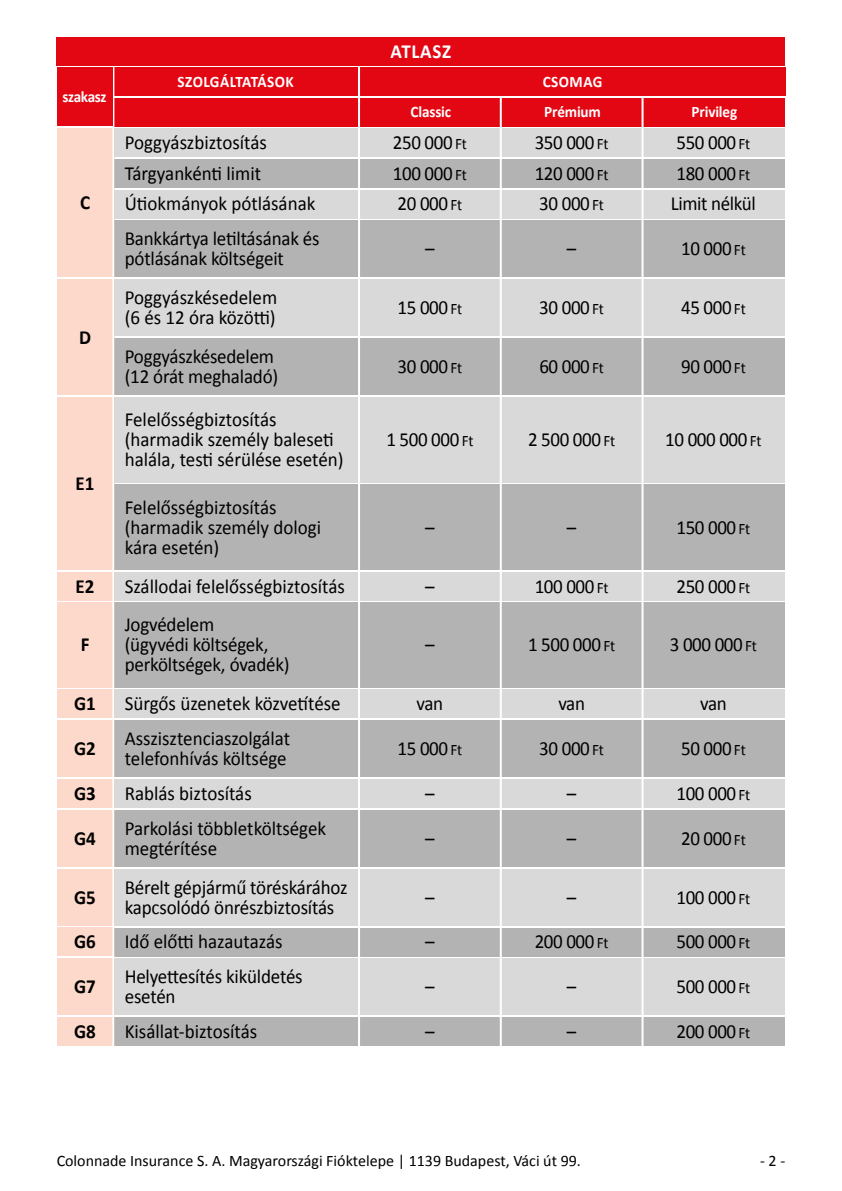
<style>
.page{position:relative;width:842px;height:1191px;background:#fff}
.page>*{position:absolute;margin:0;border:0;box-sizing:border-box;transform-origin:0 0}
.t1{font:20px/20px "Calibri";letter-spacing:-.01em;color:#000;scale:.95 1}
.t2{font:700 20px "Calibri";color:#000;scale:.95 1}
.t3{font:700 20px "Calibri";letter-spacing:.04em;color:#fff;scale:.95 1}
.t4{font:16px "Calibri";color:#000}
.t5{font:700 16px "Calibri";letter-spacing:-.01em;color:#fff;scale:.95 1}
.t6{font:700 16px "Calibri";letter-spacing:.03em;color:#fff;scale:.95 1}
.s1{font-size:16px}
</style>
<div class="page">
<div style="left:113px;top:67px;width:245px;height:29px;background:#e30613"></div>
<div style="left:360px;top:67px;width:425px;height:29px;background:#e30613"></div>
<div style="left:643px;top:98px;width:142px;height:28px;background:#e30613"></div>
<div style="left:502px;top:98px;width:141px;height:28px;background:#e30613"></div>
<div style="left:360px;top:98px;width:142px;height:28px;background:#e30613"></div>
<div style="left:114px;top:98px;width:246px;height:28px;background:#e30613"></div>
<div style="left:57px;top:37px;width:728px;height:28px;background:#e30613"></div>
<div style="left:57px;top:129px;width:57px;height:148px;background:#fcd9ca"></div>
<div style="left:57px;top:279px;width:57px;height:116px;background:#fcd9ca"></div>
<div style="left:57px;top:397px;width:57px;height:173px;background:#fcd9ca"></div>
<div style="left:57px;top:572px;width:57px;height:28px;background:#fcd9ca"></div>
<div style="left:57px;top:690px;width:57px;height:28px;background:#fcd9ca"></div>
<div style="left:57px;top:779px;width:57px;height:28px;background:#fcd9ca"></div>
<div style="left:57px;top:927px;width:57px;height:29px;background:#fcd9ca"></div>
<div style="left:57px;top:1017px;width:57px;height:29px;background:#fcd9ca"></div>
<div style="left:57px;top:720px;width:57px;height:57px;background:#fcd9ca"></div>
<div style="left:57px;top:810px;width:57px;height:56px;background:#fcd9ca"></div>
<div style="left:57px;top:869px;width:57px;height:56px;background:#fcd9ca"></div>
<div style="left:57px;top:958px;width:57px;height:57px;background:#fcd9ca"></div>
<div style="left:57px;top:602px;width:57px;height:85px;background:#fcd9ca"></div>
<div style="left:113px;top:279px;width:672px;height:57px;background:#d9d9d9"></div>
<div style="left:113px;top:869px;width:672px;height:56px;background:#d9d9d9"></div>
<div style="left:113px;top:958px;width:672px;height:57px;background:#d9d9d9"></div>
<div style="left:113px;top:397px;width:672px;height:85px;background:#d9d9d9"></div>
<div style="left:113px;top:602px;width:672px;height:85px;background:#b3b3b3"></div>
<div style="left:113px;top:484px;width:672px;height:86px;background:#b3b3b3"></div>
<div style="left:113px;top:572px;width:672px;height:28px;background:#d9d9d9"></div>
<div style="left:113px;top:190px;width:672px;height:28px;background:#d9d9d9"></div>
<div style="left:113px;top:129px;width:672px;height:28px;background:#d9d9d9"></div>
<div style="left:113px;top:690px;width:672px;height:28px;background:#d9d9d9"></div>
<div style="left:113px;top:779px;width:672px;height:28px;background:#d9d9d9"></div>
<div style="left:113px;top:720px;width:672px;height:57px;background:#b3b3b3"></div>
<div style="left:113px;top:810px;width:672px;height:56px;background:#b3b3b3"></div>
<div style="left:113px;top:159px;width:672px;height:28px;background:#b3b3b3"></div>
<div style="left:113px;top:928px;width:672px;height:28px;background:#b3b3b3"></div>
<div style="left:113px;top:1017px;width:672px;height:29px;background:#b3b3b3"></div>
<div style="left:113px;top:220px;width:672px;height:57px;background:#b3b3b3"></div>
<div style="left:113px;top:338px;width:672px;height:57px;background:#b3b3b3"></div>
<hr style="left:112px;top:66px;width:2px;height:980px;background:#fff">
<hr style="left:358px;top:66px;width:2px;height:980px;background:#fff">
<hr style="left:500px;top:97px;width:2px;height:949px;background:#fff">
<hr style="left:641px;top:97px;width:2px;height:949px;background:#fff">
<div style="left:57px;top:67px;width:55px;height:59px;background:#e30613"></div>
<p class="t3" style="left:391px;top:43px;width:65px">AtlAsz</p>
<p class="t5" style="left:62px;top:90px;width:48px">szakasz</p>
<p class="t6" style="left:178px;top:75px;width:124px">szolgáltAtások</p>
<p class="t5" style="left:543px;top:75px;width:64px">CsoMAg</p>
<p class="t5" style="left:411px;top:105px;width:44px">Classic</p>
<p class="t5" style="left:544px;top:105px;width:61px">Prémium</p>
<p class="t5" style="left:691px;top:105px;width:50px">Privileg</p>
<p class="t1" style="left:125px;top:134px;width:151px">Poggyászbiztosítás</p>
<p class="t1" style="left:393px;top:134px;width:79px">250 000 <span class="s1">Ft</span></p>
<p class="t1" style="left:535px;top:134px;width:79px">350 000 <span class="s1">Ft</span></p>
<p class="t1" style="left:676px;top:134px;width:79px">550 000 <span class="s1">Ft</span></p>
<p class="t1" style="left:125px;top:165px;width:145px">Tárgyankénti limit</p>
<p class="t1" style="left:393px;top:165px;width:79px">100 000 <span class="s1">Ft</span></p>
<p class="t1" style="left:535px;top:165px;width:79px">120 000 <span class="s1">Ft</span></p>
<p class="t1" style="left:676px;top:165px;width:79px">180 000 <span class="s1">Ft</span></p>
<p class="t2" style="left:80px;top:194px;width:12px">C</p>
<p class="t1" style="left:125px;top:195px;width:202px">Útiokmányok pótlásának</p>
<p class="t1" style="left:398px;top:195px;width:70px">20 000 <span class="s1">Ft</span></p>
<p class="t1" style="left:539px;top:195px;width:70px">30 000 <span class="s1">Ft</span></p>
<p class="t1" style="left:671px;top:195px;width:91px">Limit nélkül</p>
<p class="t1" style="left:125px;top:230px;width:207px">Bankkártya letiltásának és pótlásának költségeit</p>
<p class="t1" style="left:425px;top:240px;width:11px">–</p>
<p class="t1" style="left:567px;top:240px;width:11px">–</p>
<p class="t1" style="left:681px;top:240px;width:70px">10 000 <span class="s1">Ft</span></p>
<p class="t1" style="left:125px;top:289px;width:162px">Poggyászkésedelem (6 és 12 óra közötti)</p>
<p class="t1" style="left:398px;top:299px;width:70px">15 000 <span class="s1">Ft</span></p>
<p class="t1" style="left:539px;top:299px;width:70px">30 000 <span class="s1">Ft</span></p>
<p class="t1" style="left:681px;top:299px;width:70px">45 000 <span class="s1">Ft</span></p>
<p class="t2" style="left:79px;top:328px;width:14px">D</p>
<p class="t1" style="left:125px;top:348px;width:163px">Poggyászkésedelem (12 órát meghaladó)</p>
<p class="t1" style="left:398px;top:358px;width:70px">30 000 <span class="s1">Ft</span></p>
<p class="t1" style="left:539px;top:358px;width:70px">60 000 <span class="s1">Ft</span></p>
<p class="t1" style="left:681px;top:358px;width:70px">90 000 <span class="s1">Ft</span></p>
<p class="t1" style="left:125px;top:411px;width:232px">Felelősségbiztosítás (harmadik személy baleseti halála, testi sérülése esetén)</p>
<p class="t1" style="left:386px;top:431px;width:93px">1 500 000 <span class="s1">Ft</span></p>
<p class="t1" style="left:528px;top:431px;width:93px">2 500 000 <span class="s1">Ft</span></p>
<p class="t1" style="left:665px;top:431px;width:103px">10 000 000 <span class="s1">Ft</span></p>
<p class="t2" style="left:76px;top:475px;width:21px">E1</p>
<p class="t1" style="left:125px;top:498px;width:208px">Felelősségbiztosítás (harmadik személy dologi kára esetén)</p>
<p class="t1" style="left:425px;top:518px;width:11px">–</p>
<p class="t1" style="left:567px;top:518px;width:11px">–</p>
<p class="t1" style="left:676px;top:518px;width:79px">150 000 <span class="s1">Ft</span></p>
<p class="t2" style="left:76px;top:577px;width:21px">E2</p>
<p class="t1" style="left:125px;top:577px;width:233px">Szállodai felelősségbiztosítás</p>
<p class="t1" style="left:425px;top:577px;width:11px">–</p>
<p class="t1" style="left:535px;top:577px;width:79px">100 000 <span class="s1">Ft</span></p>
<p class="t1" style="left:676px;top:577px;width:79px">250 000 <span class="s1">Ft</span></p>
<p class="t2" style="left:81px;top:636px;width:11px">F</p>
<p class="t1" style="left:125px;top:616px;width:175px">Jogvédelem<br>(ügyvédi költségek, perköltségek, óvadék)</p>
<p class="t1" style="left:425px;top:636px;width:11px">–</p>
<p class="t1" style="left:528px;top:636px;width:93px">1 500 000 <span class="s1">Ft</span></p>
<p class="t1" style="left:670px;top:636px;width:93px">3 000 000 <span class="s1">Ft</span></p>
<p class="t2" style="left:74px;top:695px;width:24px">G1</p>
<p class="t1" style="left:125px;top:695px;width:229px">Sürgős üzenetek közvetítése</p>
<p class="t1" style="left:417px;top:695px;width:30px">van</p>
<p class="t1" style="left:558px;top:695px;width:30px">van</p>
<p class="t1" style="left:700px;top:695px;width:30px">van</p>
<p class="t2" style="left:74px;top:740px;width:24px">G2</p>
<p class="t1" style="left:125px;top:730px;width:176px">Asszisztenciaszolgálat telefonhívás költsége</p>
<p class="t1" style="left:398px;top:740px;width:70px">15 000 <span class="s1">Ft</span></p>
<p class="t1" style="left:539px;top:740px;width:70px">30 000 <span class="s1">Ft</span></p>
<p class="t1" style="left:681px;top:740px;width:70px">50 000 <span class="s1">Ft</span></p>
<p class="t2" style="left:74px;top:785px;width:24px">g3</p>
<p class="t1" style="left:125px;top:785px;width:135px">Rablás biztosítás</p>
<p class="t1" style="left:425px;top:785px;width:11px">–</p>
<p class="t1" style="left:567px;top:785px;width:11px">–</p>
<p class="t1" style="left:676px;top:785px;width:79px">100 000 <span class="s1">Ft</span></p>
<p class="t2" style="left:74px;top:829px;width:24px">g4</p>
<p class="t1" style="left:125px;top:819px;width:214px">Parkolási többletköltségek megtérítése</p>
<p class="t1" style="left:425px;top:829px;width:11px">–</p>
<p class="t1" style="left:567px;top:829px;width:11px">–</p>
<p class="t1" style="left:681px;top:829px;width:70px">20 000 <span class="s1">Ft</span></p>
<p class="t2" style="left:74px;top:888px;width:24px">g5</p>
<p class="t1" style="left:125px;top:878px;width:236px">Bérelt gépjármű töréskárához kapcsolódó önrészbiztosítás</p>
<p class="t1" style="left:425px;top:888px;width:11px">–</p>
<p class="t1" style="left:567px;top:888px;width:11px">–</p>
<p class="t1" style="left:676px;top:888px;width:79px">100 000 <span class="s1">Ft</span></p>
<p class="t2" style="left:74px;top:933px;width:24px">g6</p>
<p class="t1" style="left:125px;top:933px;width:168px">Idő előtti hazautazás</p>
<p class="t1" style="left:425px;top:933px;width:11px">–</p>
<p class="t1" style="left:535px;top:933px;width:79px">200 000 <span class="s1">Ft</span></p>
<p class="t1" style="left:676px;top:933px;width:79px">500 000 <span class="s1">Ft</span></p>
<p class="t2" style="left:74px;top:978px;width:24px">G7</p>
<p class="t1" style="left:125px;top:968px;width:189px">Helyettesítés kiküldetés esetén</p>
<p class="t1" style="left:425px;top:978px;width:11px">–</p>
<p class="t1" style="left:567px;top:978px;width:11px">–</p>
<p class="t1" style="left:676px;top:978px;width:79px">500 000 <span class="s1">Ft</span></p>
<p class="t2" style="left:74px;top:1023px;width:24px">g8</p>
<p class="t1" style="left:125px;top:1023px;width:141px">Kisállat-biztosítás</p>
<p class="t1" style="left:425px;top:1023px;width:11px">–</p>
<p class="t1" style="left:567px;top:1023px;width:11px">–</p>
<p class="t1" style="left:676px;top:1023px;width:79px">200 000 <span class="s1">Ft</span></p>
<p class="t4" style="left:57px;top:1154px;width:526px">Colonnade Insurance S. A. Magyarországi Fióktelepe | 1139 Budapest, Váci út 99.</p>
<p class="t4" style="left:760px;top:1154px;width:27px">-2-</p>
</div>
